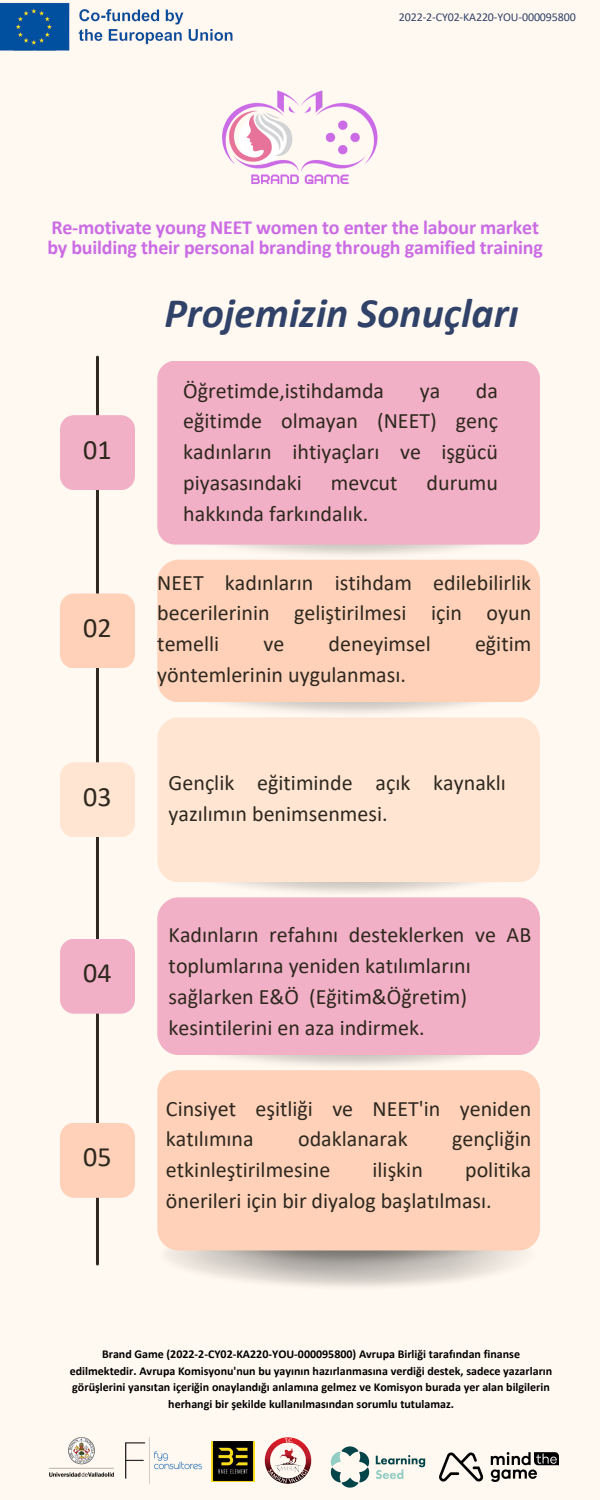
<style>
.page{position:relative;width:600px;height:1500px;background:#fff9f1}
.page>*{position:absolute;margin:0;border:0;box-sizing:border-box;transform-origin:0 0}
.t1{font:italic 700 42px "Calibri";color:#314269}
.t2{font:28px "Calibri";color:#2e281f}
.t3{font:22px/30.8px "Calibri";color:#2e281f}
.t4{font:700 20px/19.5px "Calibri";letter-spacing:-.01em;color:#cb6ce5}
.t5{font:700 12px/16.5px "Calibri";color:#000;text-align:center}
.t6{font:12px "Calibri";letter-spacing:-.01em;color:#314269}
</style>
<div class="page">
<div style="left:157px;top:1070px;width:383px;height:180px;background:#ffd1b9;border-radius:21px"></div>
<div style="left:157px;top:897px;width:383px;height:158px;background:#f2b0c6;border-radius:21px"></div>
<img style="left:170px;top:865px;width:370px;height:33px">
<div style="left:157px;top:717px;width:383px;height:165px;background:#ffe5d2;border-radius:21px"></div>
<div style="left:157px;top:560px;width:383px;height:142px;background:#ffd1b9;border-radius:21px"></div>
<div style="left:157px;top:361px;width:383px;height:184px;background:#f2b0c6;border-radius:18px"></div>
<hr style="left:96px;top:357px;width:3px;height:907px;background:#2e281f">
<div style="left:60px;top:415px;width:75px;height:75px;background:#f2b0c6;border-radius:14px"></div>
<div style="left:60px;top:593px;width:75px;height:75px;background:#ffd1b9;border-radius:14px"></div>
<div style="left:60px;top:762px;width:75px;height:75px;background:#ffe5d2;border-radius:14px"></div>
<div style="left:60px;top:939px;width:75px;height:75px;background:#f2b0c6;border-radius:14px"></div>
<div style="left:60px;top:1123px;width:75px;height:75px;background:#ffd1b9;border-radius:14px"></div>
<img style="left:222px;top:90px;width:156px;height:94px">
<img style="left:0;top:2px;width:233px;height:49px">
<img style="left:49px;top:1437px;width:65px;height:40px">
<img style="left:440px;top:1453px;width:119px;height:28px">
<img style="left:125px;top:1437px;width:76px;height:46px">
<img style="left:330px;top:1446px;width:96px;height:42px">
<img style="left:247px;top:1437px;width:65px;height:47px">
<img style="left:212px;top:1441px;width:42px;height:40px">
<p class="t6" style="left:399px;top:12px;width:178px">2022-2-CY02-KA220-YOU-000095800</p>
<p class="t4" style="left:47px;top:220px;width:497px">Re-motivate young NEET women to enter the labour market by building their personal branding through gamified training</p>
<p class="t2" style="left:83px;top:438px;width:30px">01</p>
<h3 class="t2" style="left:83px;top:616px;width:30px">02</h3>
<p class="t2" style="left:83px;top:785px;width:30px">03</p>
<h3 class="t2" style="left:83px;top:961px;width:30px">04</h3>
<p class="t2" style="left:83px;top:1145px;width:30px">05</p>
<p class="t1" style="left:165px;top:295px;width:356px">Projemizin Sonuçları</p>
<h3 class="t3" style="left:183px;top:377px;width:202px">Öğretimde,istihdamda</h3>
<h3 class="t3" style="left:420px;top:377px;width:22px">ya</h3>
<h3 class="t3" style="left:183px;top:377px;width:316px;text-align:justify;text-indent:293px">da eğitimde olmayan (NEET) genç kadınların ihtiyaçları ve işgücü piyasasındaki</h3>
<h3 class="t3" style="left:331px;top:469px;width:68px">mevcut</h3>
<h3 class="t3" style="left:427px;top:469px;width:73px">durumu</h3>
<h3 class="t3" style="left:183px;top:500px;width:187px">hakkında farkındalık.</h3>
<p class="t3" style="left:157px;top:569px;width:376px;text-align:justify">NEET kadınların istihdam edilebilirlik becerilerinin geliştirilmesi için oyun temelli</p>
<p class="t3" style="left:264px;top:630px;width:22px">ve</p>
<p class="t3" style="left:329px;top:630px;width:104px">deneyimsel</p>
<p class="t3" style="left:475px;top:630px;width:58px">eğitim</p>
<p class="t3" style="left:157px;top:661px;width:250px">yöntemlerinin uygulanması.</p>
<h3 class="t3" style="left:169px;top:769px;width:339px">Gençlik eğitiminde açık kaynaklı yazılımın benimsenmesi.</h3>
<p class="t3" style="left:169px;top:921px;width:364px">Kadınların refahını desteklerken ve AB toplumlarına yeniden katılımlarını sağlarken E&amp;Ö (Eğitim&amp;Öğretim) kesintilerini en aza indirmek.</p>
<h3 class="t3" style="left:166px;top:1095px;width:367px">Cinsiyet eşitliği ve NEET'in yeniden katılımına</h3>
<h3 class="t3" style="left:298px;top:1125px;width:111px">odaklanarak</h3>
<h3 class="t3" style="left:452px;top:1125px;width:81px">gençliğin</h3>
<h3 class="t3" style="left:166px;top:1156px;width:166px">etkinleştirilmesine</h3>
<h3 class="t3" style="left:373px;top:1156px;width:52px">ilişkin</h3>
<h3 class="t3" style="left:166px;top:1156px;width:367px;text-indent:299px">politika önerileri için bir diyalog başlatılması.</h3>
<p class="t5" style="left:70px;top:1347px;width:484px">Brand Game (2022-2-CY02-KA220-YOU-000095800) Avrupa Birliği tarafından finanse edilmektedir. Avrupa Komisyonu'nun bu yayının hazırlanmasına verdiği destek, sadece yazarların görüşlerini yansıtan içeriğin onaylandığı anlamına gelmez ve Komisyon burada yer alan bilgilerin herhangi bir şekilde kullanılmasından sorumlu tutulamaz.</p>
</div>
